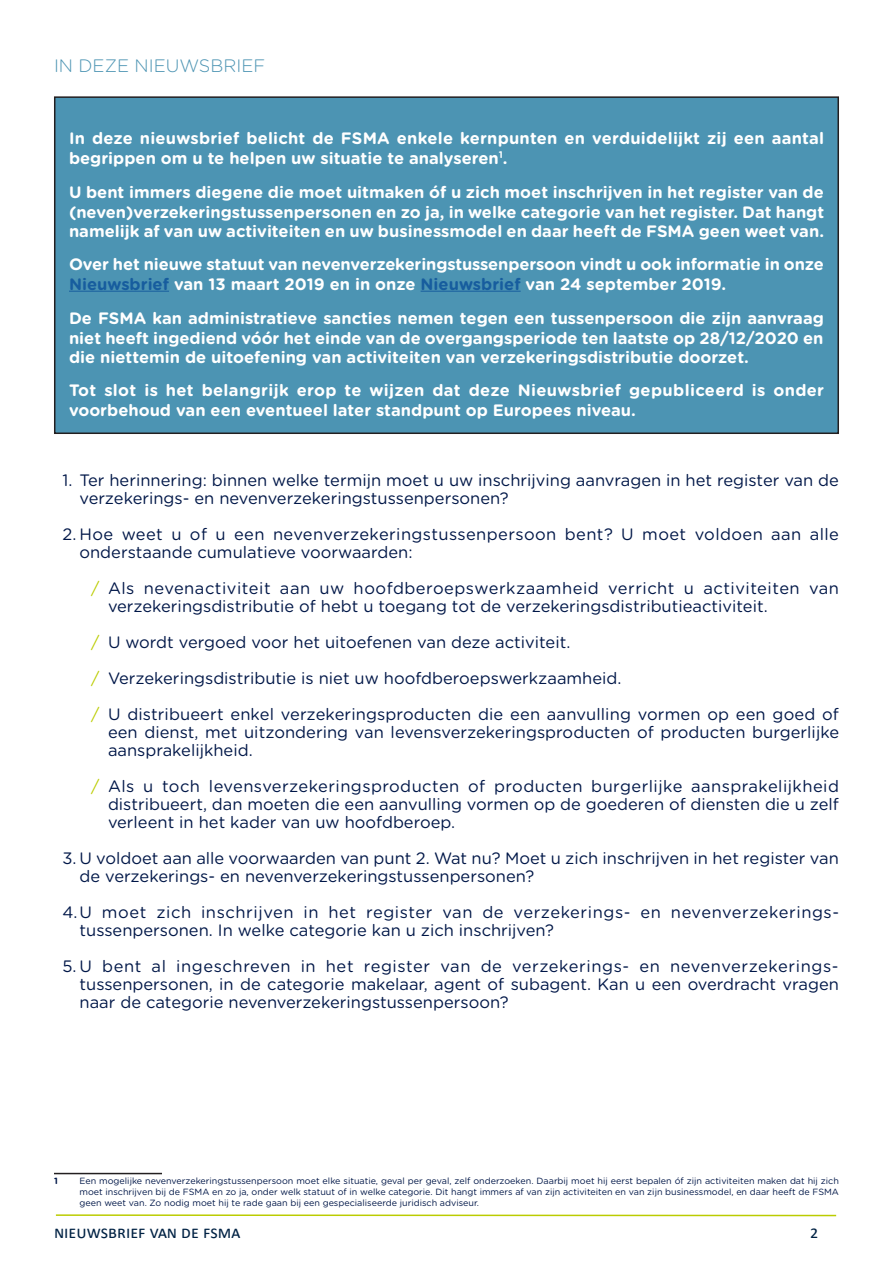
<style>
.page{position:relative;width:893px;height:1263px;background:#fff}
.page>*{position:absolute;margin:0;border:0;box-sizing:border-box;transform-origin:0 0}
.t1{font:18px "Calibri";color:#024}
.INTRO{font:300 18px "Gotham Rounded";color:#4c94b3}
.t2{font:16.5px/18px "Gotham Rounded";color:#001748}
.BROOD_NIEUWSBRIEF{font:700 16.5px/19.5px "Gotham Rounded";color:#fff}
.t3{font:16.5px/18px "Gotham Rounded";letter-spacing:.025em;color:#001748}
.VOETNOOT{font:9px/10.8px "Gotham Rounded";color:#001748;text-align:justify}
.VOETNOOT-2{font:700 9px "Gotham Rounded";color:#001748}
.s1{color:#175d9e}
.s2{color:#bc0}
</style>
<div class="page">
<div style="left:55px;top:97px;width:783px;height:336px;background:#4c94b3"></div>
<div style="left:54px;top:96px;width:785px;height:338px;border:2px solid #231f20"></div>
<hr style="left:69px;top:291px;width:100px;height:1px;background:#175d9e">
<hr style="left:421px;top:291px;width:100px;height:1px;background:#175d9e">
<hr style="left:54px;top:1173px;width:108px;height:1px;background:#231f20">
<hr style="left:56px;top:1214px;width:780px;height:2px;background:#bc0">
<p class="INTRO" style="left:54px;top:54px;width:213px">IN DEZE NIEUWSBRIEF</p>
<p class="BROOD_NIEUWSBRIEF" style="left:69px;top:128px;width:757px">In deze nieuwsbrief belicht de FSMA enkele kernpunten en verduidelijkt zij een aantal begrippen om u te helpen uw situatie te analyseren<sup>1</sup>.</p>
<p class="BROOD_NIEUWSBRIEF" style="left:69px;top:182px;width:757px;text-align:justify">U bent immers diegene die moet uitmaken óf u zich moet inschrijven in het register van de (neven)verzekeringstussenpersonen en zo ja, in welke categorie van het register. Dat hangt namelijk af van uw activiteiten en uw businessmodel en daar heeft de FSMA geen weet van.</p>
<p class="BROOD_NIEUWSBRIEF" style="left:69px;top:254px;width:756px">Over het nieuwe statuut van nevenverzekeringstussenpersoon vindt u ook informatie in onze<br><span class="s1">Nieuwsbrief</span> van 13 maart 2019 en in onze <span class="s1">Nieuwsbrief</span> van 24 september 2019.</p>
<p class="BROOD_NIEUWSBRIEF" style="left:69px;top:308px;width:756px;text-align:justify">De FSMA kan administratieve sancties nemen tegen een tussenpersoon die zijn aanvraag niet heeft ingediend vóór het einde van de overgangsperiode ten laatste op 28/12/2020 en die niettemin de uitoefening van activiteiten van verzekeringsdistributie doorzet.</p>
<p class="BROOD_NIEUWSBRIEF" style="left:69px;top:380px;width:757px">Tot slot is het belangrijk erop te wijzen dat deze Nieuwsbrief gepubliceerd is onder voorbehoud van een eventueel later standpunt op Europees niveau.</p>
<p class="t2" style="left:80px;top:470px;width:761px;text-indent:-17px">1. Ter herinnering: binnen welke termijn moet u uw inschrijving aanvragen in het register van de verzekerings- en nevenverzekeringstussenpersonen?</p>
<p class="t3" style="left:80px;top:524px;width:761px;text-indent:-17px">2. Hoe weet u of u een nevenverzekeringstussenpersoon bent? U moet voldoen aan alle onderstaande cumulatieve voorwaarden:</p>
<p class="t2" style="left:108px;top:578px;width:733px;text-indent:-17px"><span class="s2">/</span> Als nevenactiviteit aan uw hoofdberoepswerkzaamheid verricht u activiteiten van verzekeringsdistributie of hebt u toegang tot de verzekeringsdistributieactiviteit.</p>
<p class="t2" style="left:91px;top:632px;width:481px"><span class="s2">/</span> U wordt vergoed voor het uitoefenen van deze activiteit.</p>
<p class="t2" style="left:91px;top:668px;width:532px"><span class="s2">/</span> Verzekeringsdistributie is niet uw hoofdberoepswerkzaamheid.</p>
<p class="t2" style="left:108px;top:704px;width:733px;text-align:justify;text-indent:-17px"><span class="s2">/</span> U distribueert enkel verzekeringsproducten die een aanvulling vormen op een goed of een dienst, met uitzondering van levensverzekeringsproducten of producten burgerlijke aansprakelijkheid.</p>
<p class="t2" style="left:108px;top:776px;width:732px;text-align:justify;text-indent:-17px"><span class="s2">/</span> Als u toch levensverzekeringsproducten of producten burgerlijke aansprakelijkheid distribueert, dan moeten die een aanvulling vormen op de goederen of diensten die u zelf verleent in het kader van uw hoofdberoep.</p>
<p class="t2" style="left:80px;top:848px;width:761px;text-indent:-17px">3. U voldoet aan alle voorwaarden van punt 2. Wat nu? Moet u zich inschrijven in het register van de verzekerings- en nevenverzekeringstussenpersonen?</p>
<p class="t2" style="left:80px;top:902px;width:761px;text-indent:-17px">4.U moet zich inschrijven in het register van de verzekerings- en nevenverzekerings&shy;tussenpersonen. In welke categorie kan u zich inschrijven?</p>
<p class="t2" style="left:80px;top:956px;width:761px;text-align:justify;text-indent:-17px">5. U bent al ingeschreven in het register van de verzekerings- en nevenverzekerings&shy;tussenpersonen, in de categorie makelaar, agent of subagent. Kan u een overdracht vragen naar de categorie nevenverzekeringstussenpersoon?</p>
<p class="VOETNOOT-2" style="left:54px;top:1174px;width:5px">1</p>
<p class="VOETNOOT" style="left:80px;top:1175px;width:761px">Een mogelijke nevenverzekeringstussenpersoon moet elke situatie, geval per geval, zelf onderzoeken. Daarbij moet hij eerst bepalen óf zijn activiteiten maken dat hij zich moet inschrijven bij de FSMA en zo ja, onder welk statuut of in welke categorie. Dit hangt immers af van zijn activiteiten en van zijn businessmodel, en daar heeft de FSMA geen weet van. Zo nodig moet hij te rade gaan bij een gespecialiseerde juridisch adviseur.</p>
<p class="t1" style="left:54px;top:1219px;width:223px">NIEUWSBRIEF VAN DE fsma</p>
<p class="t1" style="left:810px;top:1219px;width:10px">2</p>
</div>
